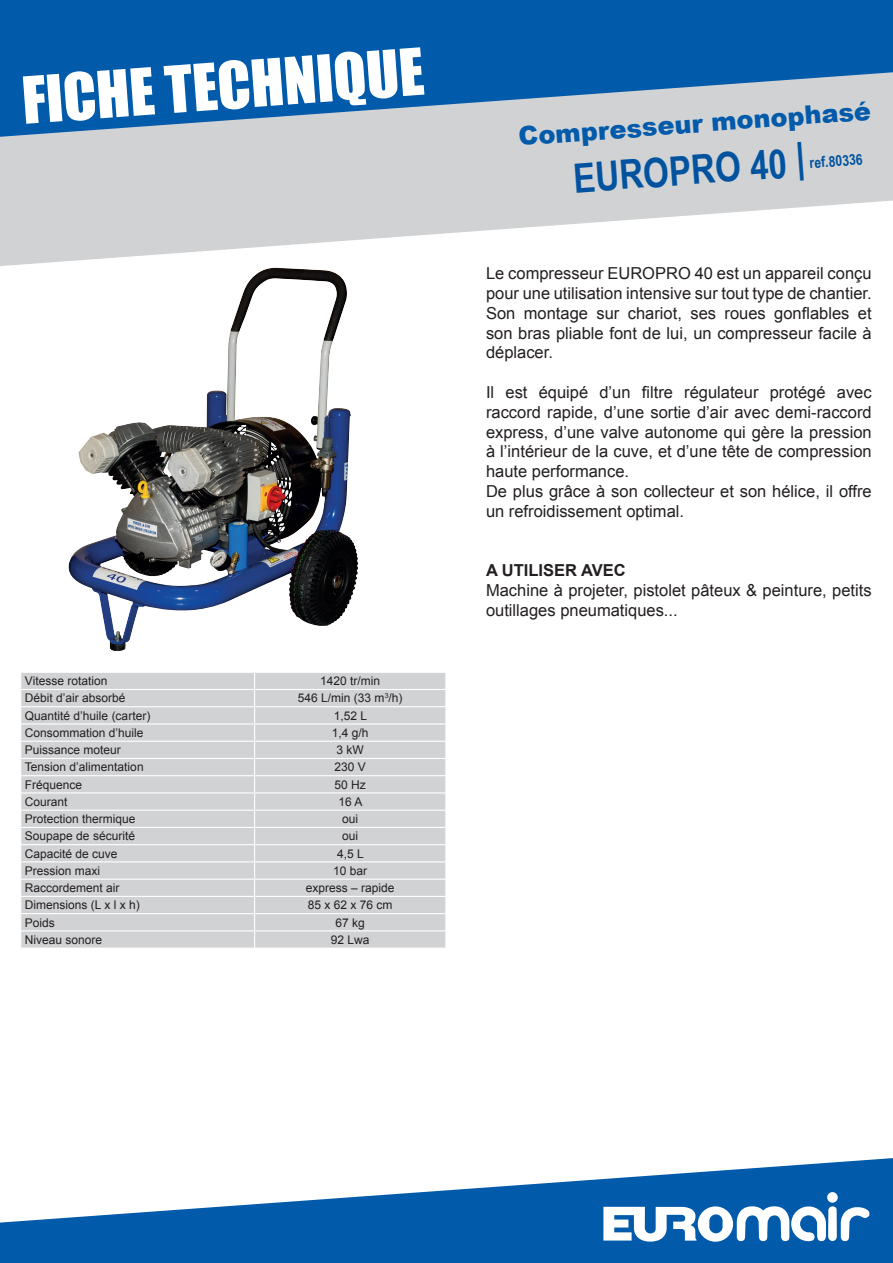
<style>
.page{position:relative;width:893px;height:1263px;background:#fff}
.page>*{position:absolute;margin:0;border:0;box-sizing:border-box;transform-origin:0 0}
.t1{font:60px "Impact";color:#fff}
.t2{font:700 40.5px "Arial Narrow";color:#0153a0}
.t3{font:900 25.5px "Arial";color:#015aaa}
.t4{font:16.5px/19.8px "Arial";color:#231f20}
.t5{font:700 16.5px "Arial";color:#231f20}
.t6{font:700 15px "Arial Narrow";color:#0153a0}
.t7{font:12px "Arial";color:#231f20}
</style>
<div class="page">
<svg style="left:0;top:137px;width:893px;height:131px;fill:#d1d2d4"></svg>
<svg style="left:0;top:1158px;width:893px;height:105px;fill:#015aaa"></svg>
<svg style="left:603px;top:1206px;width:269px;height:36px"></svg>
<div style="left:827px;top:1192px;width:11px;height:11px;background:#fff;border-radius:50%"></div>
<svg style="left:0;top:0;width:893px;height:137px;fill:#015aaa"></svg>
<img style="left:68px;top:268px;width:258px;height:383px">
<div style="left:21px;top:673px;width:424px;height:274px;background:#d1d2d4"></div>
<hr style="left:20px;top:689px;width:235px;height:1px;background:#fff">
<hr style="left:255px;top:689px;width:191px;height:1px;background:#fff">
<hr style="left:20px;top:706px;width:235px;height:1px;background:#fff">
<hr style="left:255px;top:706px;width:191px;height:1px;background:#fff">
<hr style="left:20px;top:723px;width:235px;height:1px;background:#fff">
<hr style="left:255px;top:723px;width:191px;height:1px;background:#fff">
<hr style="left:20px;top:741px;width:235px;height:1px;background:#fff">
<hr style="left:255px;top:741px;width:191px;height:1px;background:#fff">
<hr style="left:20px;top:758px;width:235px;height:1px;background:#fff">
<hr style="left:255px;top:758px;width:191px;height:1px;background:#fff">
<hr style="left:20px;top:775px;width:235px;height:1px;background:#fff">
<hr style="left:255px;top:775px;width:191px;height:1px;background:#fff">
<hr style="left:20px;top:792px;width:235px;height:1px;background:#fff">
<hr style="left:255px;top:792px;width:191px;height:1px;background:#fff">
<hr style="left:20px;top:810px;width:235px;height:1px;background:#fff">
<hr style="left:255px;top:810px;width:191px;height:1px;background:#fff">
<hr style="left:20px;top:827px;width:235px;height:1px;background:#fff">
<hr style="left:255px;top:827px;width:191px;height:1px;background:#fff">
<hr style="left:20px;top:844px;width:235px;height:1px;background:#fff">
<hr style="left:255px;top:844px;width:191px;height:1px;background:#fff">
<hr style="left:20px;top:861px;width:235px;height:1px;background:#fff">
<hr style="left:255px;top:861px;width:191px;height:1px;background:#fff">
<hr style="left:20px;top:878px;width:235px;height:2px;background:#fff">
<hr style="left:255px;top:878px;width:191px;height:2px;background:#fff">
<svg style="left:254px;top:673px;width:1px;height:274px"></svg>
<svg style="left:445px;top:673px;width:1px;height:274px"></svg>
<hr style="left:20px;top:896px;width:235px;height:1px;background:#fff">
<hr style="left:20px;top:913px;width:235px;height:1px;background:#fff">
<hr style="left:20px;top:930px;width:235px;height:1px;background:#fff">
<hr style="left:255px;top:896px;width:191px;height:1px;background:#fff">
<hr style="left:255px;top:913px;width:191px;height:1px;background:#fff">
<hr style="left:255px;top:930px;width:191px;height:1px;background:#fff">
<h1 class="t1" style="left:19px;top:53px;width:404px;rotate:-4deg">FICHE TECHNIQUE</h1>
<p class="t7" style="left:25px;top:673px;width:84px">Vitesse rotation</p>
<p class="t7" style="left:320px;top:673px;width:62px">1420 tr/min</p>
<p class="t7" style="left:25px;top:690px;width:102px">Débit d’air absorbé</p>
<p class="t7" style="left:298px;top:690px;width:106px">546 L/min (33 m<sup>3</sup>/h)</p>
<p class="t7" style="left:25px;top:708px;width:127px">Quantité d’huile (carter)</p>
<p class="t7" style="left:334px;top:708px;width:35px">1,52 L</p>
<p class="t7" style="left:25px;top:725px;width:120px">Consommation d’huile</p>
<p class="t7" style="left:332px;top:725px;width:38px">1,4 g/h</p>
<p class="t7" style="left:25px;top:742px;width:98px">Puissance moteur</p>
<p class="t7" style="left:337px;top:742px;width:29px">3 kW</p>
<p class="t7" style="left:25px;top:759px;width:120px">Tension d’alimentation</p>
<p class="t7" style="left:335px;top:759px;width:33px">230 V</p>
<p class="t7" style="left:25px;top:777px;width:59px">Fréquence</p>
<p class="t7" style="left:335px;top:777px;width:33px">50 Hz</p>
<p class="t7" style="left:25px;top:794px;width:44px">Courant</p>
<p class="t7" style="left:339px;top:794px;width:26px">16 A</p>
<p class="t7" style="left:25px;top:811px;width:112px">Protection thermique</p>
<p class="t7" style="left:342px;top:811px;width:18px">oui</p>
<p class="t7" style="left:25px;top:828px;width:112px">Soupape de sécurité</p>
<p class="t7" style="left:342px;top:828px;width:18px">oui</p>
<p class="t7" style="left:25px;top:846px;width:94px">Capacité de cuve</p>
<p class="t7" style="left:337px;top:846px;width:28px">4,5 L</p>
<p class="t7" style="left:25px;top:863px;width:77px">Pression maxi</p>
<p class="t7" style="left:333px;top:863px;width:36px">10 bar</p>
<p class="t7" style="left:25px;top:880px;width:96px">Raccordement air</p>
<p class="t7" style="left:306px;top:880px;width:90px">express – rapide</p>
<p class="t7" style="left:25px;top:897px;width:116px">Dimensions (L x l x h)</p>
<p class="t7" style="left:308px;top:897px;width:86px">85 x 62 x 76 cm</p>
<p class="t7" style="left:25px;top:914px;width:32px">Poids</p>
<p class="t7" style="left:336px;top:914px;width:31px">67 kg</p>
<p class="t7" style="left:25px;top:932px;width:79px">Niveau sonore</p>
<p class="t7" style="left:331px;top:932px;width:40px">92 Lwa</p>
<h3 class="t3" style="left:517px;top:117px;width:355px;rotate:-4deg">Compresseur monophasé</h3>
<h2 class="t2" style="left:571px;top:148px;width:234px;rotate:-4deg">EUROPRO 40 |</h2>
<p class="t6" style="left:809px;top:151px;width:55px;rotate:-4deg">ref.80336</p>
<p class="t4" style="left:486px;top:264px;width:387px;text-align:justify">Le compresseur EUROPRO 40 est un appareil conçu pour une utilisation intensive sur tout type de chantier.<br>Son montage sur chariot, ses roues gonflables et son bras pliable font de lui, un compresseur facile à déplacer.</p>
<p class="t4" style="left:486px;top:382px;width:387px">Il est équipé d’un filtre régulateur protégé avec raccord rapide, d’une sortie d’air avec demi-raccord express, d’une valve autonome qui gère la pression à l’intérieur de la cuve, et d’une tête de compression haute performance.<br>De plus grâce à son collecteur et son hélice, il offre un refroidissement optimal.</p>
<p class="t5" style="left:486px;top:559px;width:141px">A UTILISER AVEC</p>
<p class="t4" style="left:486px;top:580px;width:387px">Machine à projeter, pistolet pâteux &amp; peinture, petits outillages pneumatiques...</p>
</div>
